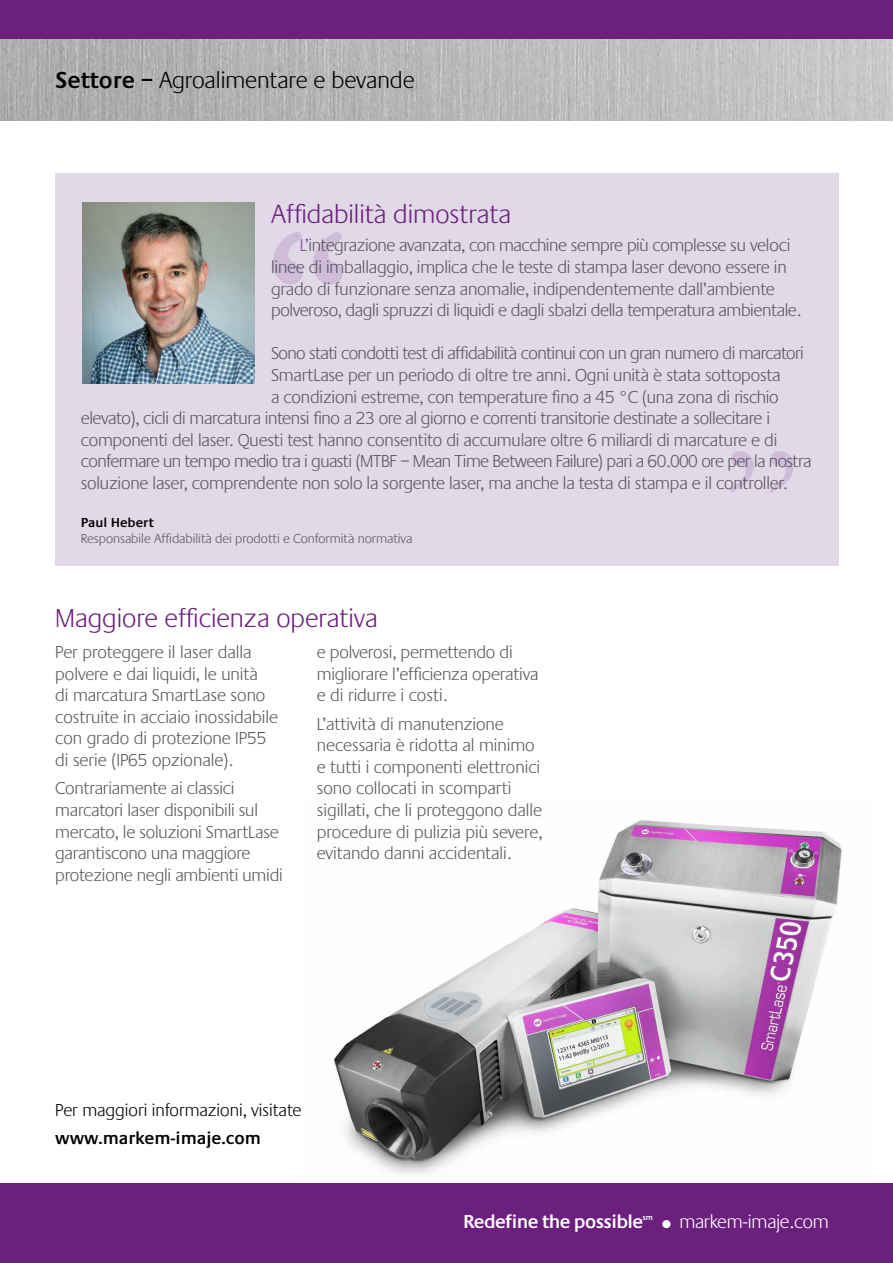
<style>
.page{position:relative;width:893px;height:1263px;background:#fff}
.page>*{position:absolute;margin:0;border:0;box-sizing:border-box;transform-origin:0 0}
.t1{font:168.6px "Garamond";color:#6c207e}
.t2{font:300 27px "Praxis";color:#6c207e}
.t3{font:300 24px "Praxis";color:#000}
.t4{font:600 19.35px "Praxis";letter-spacing:-.03em;color:#fff}
.t5{font:300 19.35px "Praxis";letter-spacing:-.01em;color:#fff}
.t6{font:300 18px/21.6px "Praxis";letter-spacing:-.01em;color:#58595b}
.t7{font:300 18px "Praxis";letter-spacing:-.03em;color:#58595b}
.t8{font:300 18px "Praxis";color:#000}
.t9{font:600 18px "Praxis";color:#000}
.t10{font:300 13.5px "Praxis";color:#58595b}
.t11{font:600 13.5px "Praxis";color:#000}
.t12{font:600 8.1px "Praxis";color:#fff}
.s1{font-weight:600}
.s2{color:#804991}
</style>
<div class="page">
<div style="left:0;top:1183px;width:893px;height:80px;background:#6c207e"></div>
<img style="left:0;top:39px;width:893px;height:81px">
<div style="left:0;top:0;width:893px;height:39px;background:#6c207e"></div>
<img style="left:334px;top:820px;width:508px;height:354px">
<div style="left:55px;top:173px;width:784px;height:393px;background:#e1d8e8"></div>
<img style="left:82px;top:203px;width:173px;height:180px">
<svg style="left:273px;top:232px;width:70px;height:53px"></svg>
<h3 class="t3" style="left:55px;top:68px;width:361px"><span class="s1">Settore –</span> Agroalimentare e bevande</h3>
<h2 class="t2" style="left:271px;top:200px;width:241px">Affidabilità dimostrata</h2>
<p class="t6" style="left:271px;top:235px;width:532px;text-indent:29px"><span class="s2">L’</span>integrazione avanzata, con macchine sempre più complesse su veloci linee di imballaggio, implica che le teste di stampa laser devono essere in grado di funzionare senza anomalie, indipendentemente dall’ambiente polveroso, dagli spruzzi di liquidi e dagli sbalzi della temperatura ambientale.</p>
<p class="t7" style="left:271px;top:344px;width:534px">Sono stati condotti test di affidabilità continui con un gran numero di marcatori</p>
<p class="t6" style="left:271px;top:365px;width:511px">SmartLase per un periodo di oltre tre anni. Ogni unità è stata sottoposta</p>
<p class="t6" style="left:271px;top:386px;width:509px">a condizioni estreme, con temperature fino a 45 °C (una zona di rischio</p>
<p class="t6" style="left:81px;top:408px;width:691px">elevato), cicli di marcatura intensi fino a 23 ore al giorno e correnti transitorie destinate a sollecitare i</p>
<p class="t6" style="left:81px;top:430px;width:698px">componenti del laser. Questi test hanno consentito di accumulare oltre 6 miliardi di marcature e di</p>
<p class="t7" style="left:81px;top:452px;width:732px">confermare un tempo medio tra i guasti (MTBF – Mean Time Between Failure) pari a 60.000 ore per la nostra</p>
<p class="t6" style="left:81px;top:473px;width:708px">soluzione laser, comprendente non solo la sorgente laser, ma anche la testa di stampa e il controller.</p>
<p class="t11" style="left:81px;top:515px;width:75px">Paul Hebert</p>
<p class="t10" style="left:81px;top:531px;width:333px">Responsabile Affidabilità dei prodotti e Conformità normativa</p>
<h1 class="t1" style="left:724px;top:406px;width:77px">”</h1>
<h2 class="t2" style="left:55px;top:604px;width:324px">Maggiore efficienza operativa</h2>
<p class="t6" style="left:55px;top:642px;width:224px">Per proteggere il laser dalla polvere e dai liquidi, le unità<br>di marcatura SmartLase sono costruite in acciaio inossidabile con grado di protezione IP55 di serie (IP65 opzionale).</p>
<p class="t6" style="left:55px;top:778px;width:229px">Contrariamente ai classici marcatori laser disponibili sul mercato, le soluzioni SmartLase garantiscono una maggiore protezione negli ambienti umidi</p>
<p class="t6" style="left:317px;top:642px;width:223px">e polverosi, permettendo di migliorare l’efficienza operativa e di ridurre i costi.</p>
<p class="t6" style="left:317px;top:713px;width:227px">L’attività di manutenzione necessaria è ridotta al minimo e tutti i componenti elettronici sono collocati in scomparti sigillati, che li proteggono dalle procedure di pulizia più severe, evitando danni accidentali.</p>
<p class="t8" style="left:55px;top:1100px;width:248px">Per maggiori informazioni, visitate</p>
<p class="t9" style="left:55px;top:1128px;width:207px">www.markem-imaje.com</p>
<p class="t4" style="left:463px;top:1211px;width:182px">Redefine the possible</p>
<p class="t12" style="left:642px;top:1213px;width:12px">sm</p>
<p class="t5" style="left:662px;top:1211px;width:168px">● markem-imaje.com</p>
</div>
